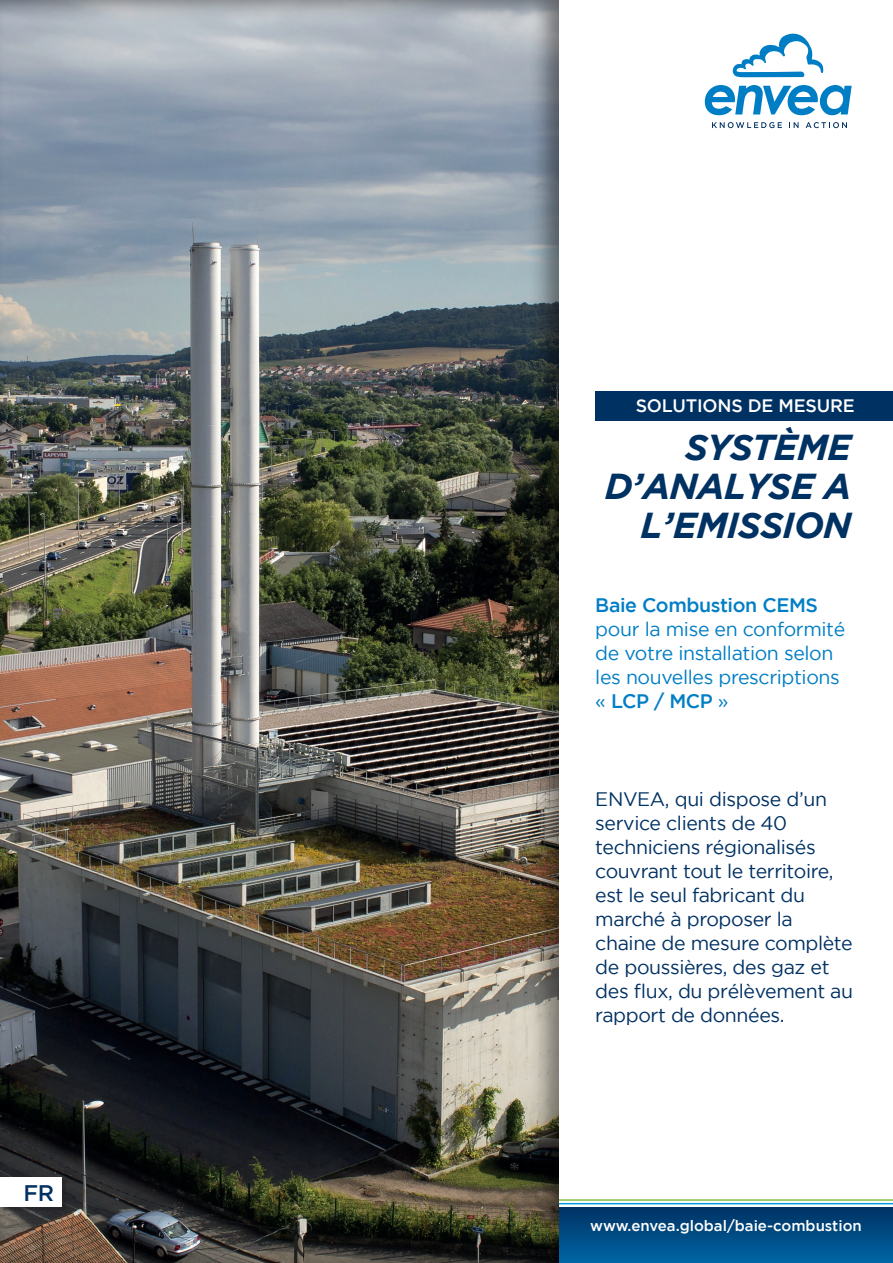
<style>
.page{position:relative;width:893px;height:1263px;background:#fff}
.page>*{position:absolute;margin:0;border:0;box-sizing:border-box;transform-origin:0 0}
.t1{font:italic 700 36px/39px "Gotham";letter-spacing:-.02em;color:#003163;text-align:right}
.t2{font:500 22.5px "Gotham";color:#003163}
.t3{font:19.5px/24px "Gotham";letter-spacing:-.02em;color:#003163}
.t4{font:19.5px/24px "Gotham";letter-spacing:-.02em;color:#007ec5}
.t5{font:500 19.5px "Gotham";letter-spacing:-.02em;color:#007ec5}
.t6{font:500 18px "Gotham";letter-spacing:-.01em;color:#fff}
.t7{font:500 15px "Gotham";color:#fff}
.s1{font-weight:500}
</style>
<div class="page">
<div style="left:471px;top:1207px;width:422px;height:56px;background:#005d9b"></div>
<svg style="left:560px;top:1214px;width:333px;height:32px"></svg>
<svg style="left:560px;top:1199px;width:333px;height:15px"></svg>
<div style="left:0;top:0;width:560px;height:1263px;background:#231f20;opacity:.5"></div>
<div style="left:595px;top:391px;width:298px;height:30px;background:#003163"></div>
<svg style="left:705px;top:85px;width:147px;height:30px"></svg>
<svg style="left:732px;top:33px;width:92px;height:44px"></svg>
<svg style="left:712px;top:122px;width:70px;height:6px"></svg>
<svg style="left:789px;top:122px;width:9px;height:6px"></svg>
<svg style="left:806px;top:122px;width:41px;height:6px"></svg>
<div style="left:1px;top:1178px;width:66px;height:33px;background:#231f20;opacity:.5"></div>
<div style="left:0;top:1177px;width:62px;height:29px;background:#fff"></div>
<p class="t2" style="left:23px;top:1180px;width:32px">FR</p>
<p class="t6" style="left:636px;top:395px;width:221px">SOLUTIONS DE MESURE</p>
<h1 class="t1" style="left:605px;top:427px;width:248px">SYSTÈME<br>D’ANALYSE A<br>L’EMISSION</h1>
<p class="t5" style="left:595px;top:594px;width:224px">Baie Combustion CEMS</p>
<p class="t4" style="left:595px;top:617px;width:252px">pour la mise en conformité de votre installation selon les nouvelles prescriptions « <span class="s1">LCP / MCP</span> »</p>
<p class="t3" style="left:595px;top:787px;width:259px">ENVEA, qui dispose d’un service clients de 40 techniciens régionalisés couvrant tout le territoire, est le seul fabricant du marché à proposer la chaine de mesure complète de poussières, des gaz et des flux, du prélèvement au rapport de données.</p>
<p class="t7" style="left:590px;top:1217px;width:273px">www.envea.global/baie-combustion</p>
</div>
